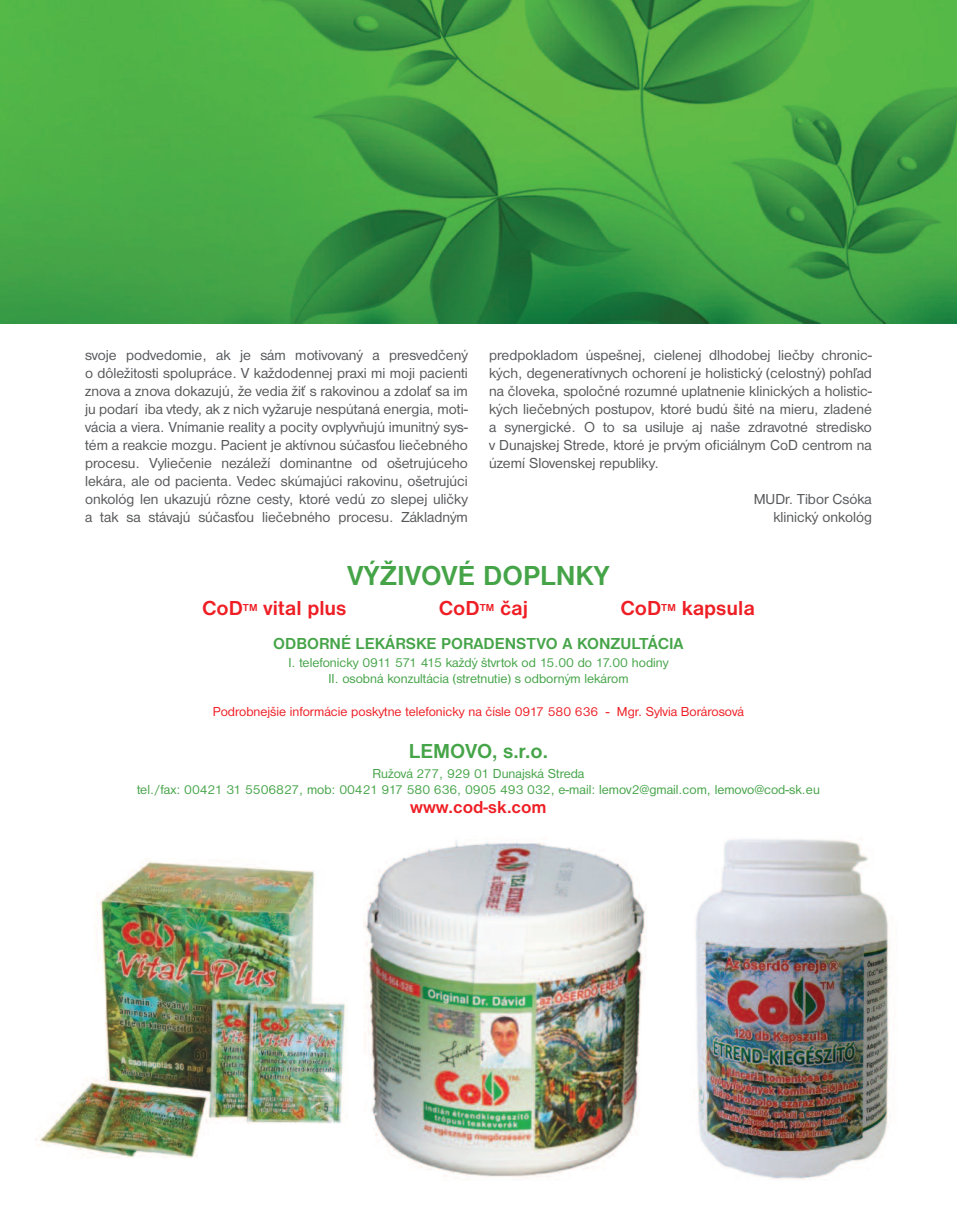
<style>
.page{position:relative;width:957px;height:1212px;background:#fff}
.page>*{position:absolute;margin:0;border:0;box-sizing:border-box;transform-origin:0 0}
.t1{font:700 28.5px "Nimbus San DEE";color:#45a448}
.t2{font:700 21px "Nimbus San DEE";color:#ee1e24}
.t3{font:700 21px "Nimbus San DEE";color:#45a448}
.t4{font:700 18px "Nimbus San DEE";color:#ee1e24}
.t5{font:700 16.5px "Nimbus San DEE";color:#45a448}
.t6{font:15px/18px "Nimbus San DEE";color:#57585a;text-align:justify}
.t7{font:13.5px/16.2px "Nimbus San DEE";color:#45a448;text-align:center}
.t8{font:13.5px "Nimbus San DEE";color:#ee1e24}
</style>
<div class="page">
<img style="left:0;top:0;width:957px;height:323px">
<img style="left:36px;top:861px;width:311px;height:297px">
<img style="left:364px;top:840px;width:283px;height:339px">
<img style="left:695px;top:838px;width:196px;height:341px">
<p class="t6" style="left:85px;top:346px;width:384px">svoje podvedomie, ak je sám motivovaný a presvedčený o dôležitosti spolupráce. V každodennej praxi mi moji pacienti znova a znova dokazujú, že vedia žiť s rakovinou a zdolať sa im ju podarí iba vtedy, ak z nich vyžaruje nespútaná energia, moti&shy;vácia a viera. Vnímanie reality a pocity ovplyvňujú imunitný sys&shy;tém a reakcie mozgu. Pacient je aktívnou súčasťou liečebného procesu. Vyliečenie nezáleží dominantne od ošetrujúceho lekára, ale od pacienta. Vedec skúmajúci rakovinu, ošetrujúci onkológ len ukazujú rôzne cesty, ktoré vedú zo slepej uličky a tak sa stávajú súčasťou liečebného procesu. Základným</p>
<p class="t6" style="left:489px;top:346px;width:384px">predpokladom úspešnej, cielenej dlhodobej liečby chronic&shy;kých, degeneratívnych ochorení je holistický (celostný) pohľad na človeka, spoločné rozumné uplatnenie klinických a holistic&shy;kých liečebných postupov, ktoré budú šité na mieru, zladené a synergické. O to sa usiluje aj naše zdravotné stredisko v Dunajskej Strede, ktoré je prvým oficiálnym CoD centrom na území Slovenskej republiky.</p>
<p class="t6" style="left:753px;top:490px;width:120px;text-align:right">MUDr. Tibor Csóka klinický onkológ</p>
<h1 class="t1" style="left:347px;top:559px;width:264px">VÝŽIVOVÉ DOPLNKY</h1>
<h2 class="t2" style="left:202px;top:595px;width:146px">CoD<sup>TM</sup> vital plus</h2>
<h2 class="t2" style="left:439px;top:595px;width:91px">CoD<sup>TM</sup> čaj</h2>
<h2 class="t2" style="left:620px;top:595px;width:136px">CoD<sup>TM</sup> kapsula</h2>
<p class="t5" style="left:273px;top:634px;width:412px">ODBORNÉ LEKÁRSKE PORADENSTVO A KONZULTÁCIA</p>
<p class="t7" style="left:288px;top:654px;width:381px">I. telefonicky 0911 571 415 každý štvrtok od 15.00 do 17.00 hodiny<br>II. osobná konzultácia (stretnutie) s odborným lekárom</p>
<p class="t8" style="left:213px;top:703px;width:532px">Podrobnejšie informácie poskytne telefonicky na čísle 0917 580 636 - Mgr. Sylvia Borárosová</p>
<h2 class="t3" style="left:409px;top:738px;width:141px">LEMOVO, s.r.o.</h2>
<p class="t7" style="left:137px;top:765px;width:684px">Ružová 277, 929 01 Dunajská Streda<br>tel./fax: 00421 31 5506827, mob: 00421 917 580 636, 0905 493 032, e-mail: lemov2@gmail.com, lemovo@cod-sk.eu</p>
<p class="t4" style="left:410px;top:796px;width:138px">www.cod-sk.com</p>
</div>
